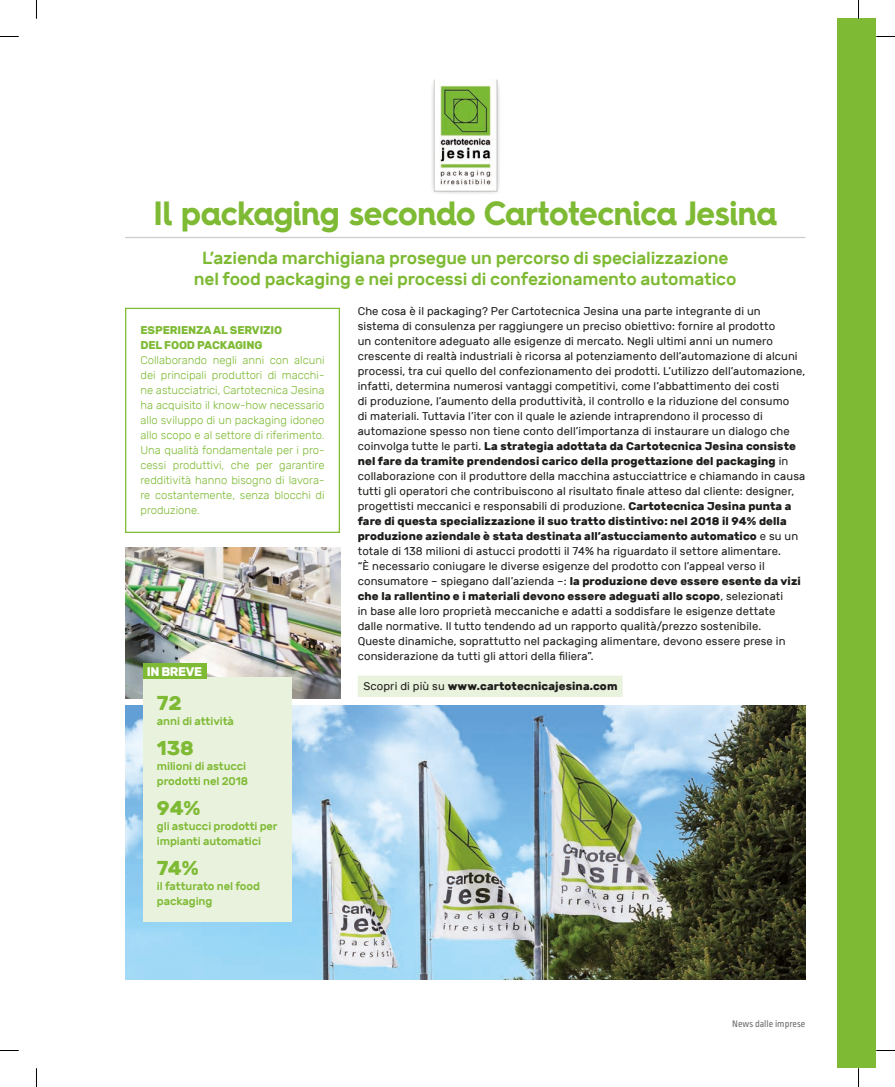
<style>
.page{position:relative;width:895px;height:1087px;background:#fff}
.page>*{position:absolute;margin:0;border:0;box-sizing:border-box;transform-origin:0 0}
.t1{font:700 33.75px "Hurme Geometric Sans 4";letter-spacing:-.01em;color:#7eba34;scale:.94 1}
.t2{font:700 20px "Rubik";letter-spacing:-.01em;color:#7eba34}
.t3{font:500 17.5px/21px "Rubik";letter-spacing:-.01em;color:#7eba34;text-align:center}
.t4{font:700 12.5px "Rubik";letter-spacing:-.03em;color:#fff}
.t5{font:11.25px/15px "Rubik";letter-spacing:.01em;color:#1d1d1b}
.t6{font:300 11.25px/15px "Rubik";color:#7eba34;text-align:justify}
.t7{font:500 11.25px/15px "Rubik";letter-spacing:-.01em;color:#7eba34}
.t8{font:700 11.25px "Rubik";letter-spacing:.01em;color:#1d1d1b}
.t9{font:700 11.25px/15px "Rubik";letter-spacing:-.01em;color:#7eba34}
.t10{font:10px "Ropa Sans Pro";color:#70706f}
.s1{font-weight:700}
.s2{font-weight:400}
</style>
<div class="page">
<img style="left:125px;top:547px;width:215px;height:151px">
<img style="left:125px;top:705px;width:680px;height:274px">
<div style="left:358px;top:675px;width:265px;height:21px;background:#e9f2dc"></div>
<hr style="left:125px;top:237px;width:680px;height:1px;background:#cecccf">
<div style="left:143px;top:677px;width:149px;height:244px;background:#e9f2dc"></div>
<div style="left:143px;top:663px;width:63px;height:15px;background:#7eba34"></div>
<div style="left:837px;top:19px;width:39px;height:1049px;background:#7eba34"></div>
<div style="left:125px;top:308px;width:215px;height:225px;border:1px solid #7eba34"></div>
<img style="left:432px;top:80px;width:68px;height:114px">
<svg style="left:0;top:36px;width:19px;height:1px"></svg>
<svg style="left:876px;top:36px;width:19px;height:1px"></svg>
<svg style="left:0;top:1050px;width:19px;height:1px"></svg>
<svg style="left:876px;top:1050px;width:19px;height:1px"></svg>
<svg style="left:36px;top:0;width:1px;height:19px"></svg>
<svg style="left:36px;top:1068px;width:1px;height:18px"></svg>
<svg style="left:858px;top:0;width:1px;height:19px"></svg>
<svg style="left:858px;top:1068px;width:1px;height:18px"></svg>
<h1 class="t1" style="left:154px;top:190px;width:665px">Il packaging secondo Cartotecnica Jesina</h1>
<h3 class="t3" style="left:194px;top:248px;width:544px">L’azienda marchigiana prosegue un percorso di specializzazione nel food packaging e nei processi di confezionamento automatico</h3>
<p class="t9" style="left:140px;top:322px;width:143px">ESPERIENZA AL SERVIZIO<br>DEL FOOD PACKAGING</p>
<p class="t6" style="left:140px;top:352px;width:186px">Collaborando negli anni con alcuni dei principali produttori di macchi&shy;ne astucciatrici, Cartotecnica Jesina ha acquisito il know-how necessario allo sviluppo di un packaging idoneo allo scopo e al settore di riferimento.<br>Una qualità fondamentale per i pro&shy;cessi produttivi, che per garantire redditività hanno bisogno di lavora&shy;re costantemente, senza blocchi di produzione.</p>
<p class="t4" style="left:147px;top:664px;width:57px">IN BREVE</p>
<h2 class="t2" style="left:157px;top:691px;width:26px">72</h2>
<p class="t7" style="left:157px;top:714px;width:79px">anni di attività</p>
<h2 class="t2" style="left:157px;top:736px;width:38px">138</h2>
<p class="t7" style="left:157px;top:759px;width:93px">milioni di astucci prodotti nel 2018</p>
<h2 class="t2" style="left:157px;top:796px;width:45px">94%</h2>
<p class="t7" style="left:157px;top:819px;width:122px">gli astucci prodotti per impianti automatici</p>
<h2 class="t2" style="left:157px;top:856px;width:43px">74%</h2>
<p class="t7" style="left:157px;top:879px;width:105px">il fatturato nel food packaging</p>
<p class="t5" style="left:358px;top:303px;width:449px">Che cosa è il packaging? Per Cartotecnica Jesina una parte integrante di un<br>sistema di consulenza per raggiungere un preciso obiettivo: fornire al prodotto<br>un contenitore adeguato alle esigenze di mercato. Negli ultimi anni un numero crescente di realtà industriali è ricorsa al potenziamento dell’automazione di alcuni processi, tra cui quello del confezionamento dei prodotti. L’utilizzo dell’automazione, infatti, determina numerosi vantaggi competitivi, come l’abbattimento dei costi<br>di produzione, l’aumento della produttività, il controllo e la riduzione del consumo<br>di materiali. Tuttavia l’iter con il quale le aziende intraprendono il processo di automazione spesso non tiene conto dell’importanza di instaurare un dialogo che coinvolga tutte le parti. <span class="s1">La strategia adottata da Cartotecnica Jesina consiste nel fare da tramite prendendosi carico della progettazione del packaging</span> in collaborazione con il produttore della macchina astucciattrice e chiamando in causa tutti gli operatori che contribuiscono al risultato finale atteso dal cliente: designer, progettisti meccanici e responsabili di produzione. <span class="s1">Cartotecnica Jesina punta a fare di questa specializzazione il suo tratto distintivo: nel 2018 il 94% della produzione aziendale è stata destinata all’astucciamento automatico</span> e su un totale di 138 milioni di astucci prodotti il 74% ha riguardato il settore alimentare.<br>“È necessario coniugare le diverse esigenze del prodotto con l’appeal verso il consumatore – spiegano dall’azienda –: <span class="s1">la produzione deve essere esente da vizi che la rallentino e i materiali devono essere adeguati allo scopo</span>, selezionati<br>in base alle loro proprietà meccaniche e adatti a soddisfare le esigenze dettate<br>dalle normative. Il tutto tendendo ad un rapporto qualità/prezzo sostenibile.<br>Queste dinamiche, soprattutto nel packaging alimentare, devono essere prese in considerazione da tutti gli attori della filiera”.</p>
<p class="t8" style="left:363px;top:679px;width:256px"><span class="s2">Scopri di più su</span> www.cartotecnicajesina.com</p>
<p class="t10" style="left:732px;top:1017px;width:75px">News dalle imprese</p>
</div>
